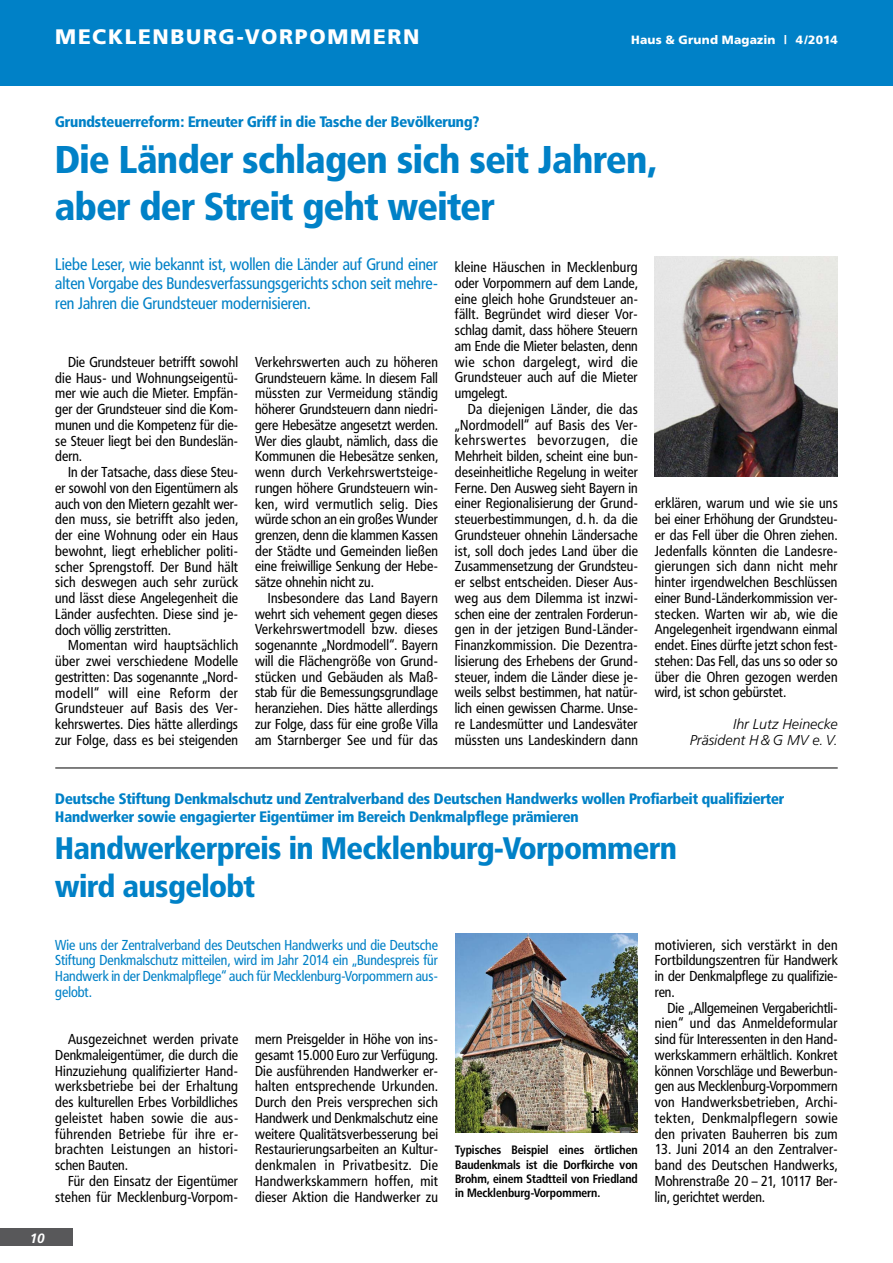
<style>
.page{position:relative;width:893px;height:1263px;background:#fff}
.page>*{position:absolute;margin:0;border:0;box-sizing:border-box;transform-origin:0 0}
.t1{font:900 38.25px/46.5px "Frutiger Condensed BQ";color:#0081c7}
.t2{font:900 30.75px/37.5px "Frutiger Condensed BQ";color:#0081c7}
.t3{font:900 21px "Frutiger";letter-spacing:.08em;color:#fff}
.t4{font:16.5px/19.5px "Frutiger Condensed BQ";color:#0081c7;text-align:justify}
.t5{font:900 15px/18px "Frutiger Condensed BQ";color:#0081c7}
.t6{font:14.25px/15.8px "Frutiger Condensed BQ";letter-spacing:.01em;color:#000;text-align:justify}
.t7{font:14.25px/15.8px "Frutiger Condensed BQ";color:#0081c7;text-align:justify}
.t8{font:italic 300 14.25px/15.8px "Frutiger";color:#000;text-align:right}
.t9{font:italic 700 13.5px "Frutiger";color:#fff}
.t10{font:700 12px/14.2px "Frutiger Condensed BQ";color:#000;text-align:justify}
.t11{font:900 12px "Frutiger";letter-spacing:.015em;color:#fff}
</style>
<div class="page">
<div style="left:0;top:1229px;width:72px;height:17px;background:#58585a"></div>
<div style="left:0;top:0;width:893px;height:85px;background:#0081c7"></div>
<img style="left:655px;top:257px;width:183px;height:220px">
<img style="left:455px;top:934px;width:183px;height:198px">
<hr style="left:55px;top:768px;width:783px;height:1px;background:#000">
<h3 class="t3" style="left:55px;top:24px;width:366px">MECKLENBURG-VORPOMMERN</h3>
<p class="t11" style="left:631px;top:33px;width:208px">HAUS &amp; GRUND MAGAZIN | 4/2014</p>
<p class="t5" style="left:55px;top:112px;width:426px">Grundsteuerreform: Erneuter Griff in die Tasche der Bevölkerung?</p>
<h1 class="t1" style="left:55px;top:136px;width:603px">Die Länder schlagen sich seit Jahren, aber der Streit geht weiter</h1>
<p class="t4" style="left:55px;top:254px;width:384px">Liebe Leser, wie bekannt ist, wollen die Länder auf Grund einer alten Vorgabe des Bundesverfassungsgerichts schon seit mehre&shy;ren Jahren die Grundsteuer modernisieren.</p>
<p class="t6" style="left:55px;top:354px;width:184px;text-indent:13px">Die Grundsteuer betrifft sowohl die Haus- und Wohnungseigentü&shy;mer wie auch die Mieter. Empfän&shy;ger der Grundsteuer sind die Kom&shy;munen und die Kompetenz für die&shy;se Steuer liegt bei den Bundeslän&shy;dern.</p>
<p class="t6" style="left:55px;top:464px;width:184px;text-indent:13px">In der Tatsache, dass diese Steu&shy;er sowohl von den Eigentümern als auch von den Mietern gezahlt wer&shy;den muss, sie betrifft also jeden, der eine Wohnung oder ein Haus bewohnt, liegt erheblicher politi&shy;scher Sprengstoff. Der Bund hält sich deswegen auch sehr zurück und lässt diese Angelegenheit die Länder ausfechten. Diese sind je&shy;doch völlig zerstritten.</p>
<p class="t6" style="left:55px;top:637px;width:184px;text-indent:13px">Momentan wird hauptsächlich über zwei verschiedene Modelle gestritten: Das sogenannte „Nord&shy;modell“ will eine Reform der Grundsteuer auf Basis des Ver&shy;kehrswertes. Dies hätte allerdings zur Folge, dass es bei steigenden</p>
<p class="t6" style="left:255px;top:354px;width:184px">Verkehrswerten auch zu höheren Grundsteuern käme. In diesem Fall müssten zur Vermeidung ständig höherer Grundsteuern dann niedri&shy;gere Hebesätze angesetzt werden.<br>Wer dies glaubt, nämlich, dass die Kommunen die Hebesätze senken, wenn durch Verkehrswertsteige&shy;rungen höhere Grundsteuern win&shy;ken, wird vermutlich selig. Dies würde schon an ein großes Wunder grenzen, denn die klammen Kassen der Städte und Gemeinden ließen eine freiwillige Senkung der Hebe&shy;sätze ohnehin nicht zu.</p>
<p class="t6" style="left:255px;top:590px;width:184px;text-indent:13px">Insbesondere das Land Bayern wehrt sich vehement gegen dieses Verkehrswertmodell bzw. dieses sogenannte „Nordmodell“. Bayern will die Flächengröße von Grund&shy;stücken und Gebäuden als Maß&shy;stab für die Bemessungsgrundlage heranziehen. Dies hätte allerdings zur Folge, dass für eine große Villa am Starnberger See und für das</p>
<p class="t6" style="left:455px;top:259px;width:184px">kleine Häuschen in Mecklenburg oder Vorpommern auf dem Lande, eine gleich hohe Grundsteuer an&shy;fällt. Begründet wird dieser Vor&shy;schlag damit, dass höhere Steuern am Ende die Mieter belasten, denn wie schon dargelegt, wird die Grundsteuer auch auf die Mieter umgelegt.</p>
<p class="t6" style="left:455px;top:401px;width:184px;text-indent:13px">Da diejenigen Länder, die das „Nordmodell“ auf Basis des Ver&shy;kehrswertes bevorzugen, die Mehrheit bilden, scheint eine bun&shy;deseinheitliche Regelung in weiter Ferne. Den Ausweg sieht Bayern in einer Regionalisierung der Grund&shy;steuerbestimmungen, d. h. da die Grundsteuer ohnehin Ländersache ist, soll doch jedes Land über die Zusammensetzung der Grundsteu&shy;er selbst entscheiden. Dieser Aus&shy;weg aus dem Dilemma ist inzwi&shy;schen eine der zentralen Forderun&shy;gen in der jetzigen Bund-Länder-Finanzkommission. Die Dezentra&shy;lisierung des Erhebens der Grund&shy;steuer, indem die Länder diese je&shy;weils selbst bestimmen, hat natür&shy;lich einen gewissen Charme. Unse&shy;re Landesmütter und Landesväter müssten uns Landeskindern dann</p>
<p class="t6" style="left:655px;top:495px;width:184px">erklären, warum und wie sie uns bei einer Erhöhung der Grundsteu&shy;er das Fell über die Ohren ziehen.<br>Jedenfalls könnten die Landesre&shy;gierungen sich dann nicht mehr hinter irgendwelchen Beschlüssen einer Bund-Länderkommission ver&shy;stecken. Warten wir ab, wie die Angelegenheit irgendwann einmal endet. Eines dürfte jetzt schon fest&shy;stehen: Das Fell, das uns so oder so über die Ohren gezogen werden wird, ist schon gebürstet.</p>
<p class="t8" style="left:690px;top:716px;width:149px">Ihr Lutz Heinecke<br>Präsident H &amp; G MV e. V.</p>
<p class="t5" style="left:55px;top:790px;width:730px">Deutsche Stiftung Denkmalschutz und Zentralverband des Deutschen Handwerks wollen Profiarbeit qualifizierter<br>Handwerker sowie engagierter Eigentümer im Bereich Denkmalpflege prämieren</p>
<h2 class="t2" style="left:55px;top:830px;width:623px">Handwerkerpreis in Mecklenburg-Vorpommern wird ausgelobt</h2>
<p class="t7" style="left:55px;top:936px;width:384px">Wie uns der Zentralverband des Deutschen Handwerks und die Deutsche Stiftung Denkmalschutz mitteilen, wird im Jahr 2014 ein „Bundespreis für Handwerk in der Denkmalpflege“ auch für Mecklenburg-Vorpommern aus&shy;gelobt.</p>
<p class="t6" style="left:55px;top:1031px;width:184px;text-indent:13px">Ausgezeichnet werden private Denkmaleigentümer, die durch die Hinzuziehung qualifizierter Hand&shy;werksbetriebe bei der Erhaltung des kulturellen Erbes Vorbildliches geleistet haben sowie die aus&shy;führenden Betriebe für ihre er&shy;brachten Leistungen an histori&shy;schen Bauten.</p>
<p class="t6" style="left:55px;top:1173px;width:184px;text-align:right">Für den Einsatz der Eigentümer stehen für Mecklenburg-Vorpom-</p>
<p class="t9" style="left:30px;top:1230px;width:17px">10</p>
<p class="t6" style="left:255px;top:1031px;width:184px">mern Preisgelder in Höhe von ins&shy;gesamt 15.000 Euro zur Verfügung.<br>Die ausführenden Handwerker er&shy;halten entsprechende Urkunden.<br>Durch den Preis versprechen sich Handwerk und Denkmalschutz eine weitere Qualitätsverbesserung bei Restaurierungsarbeiten an Kultur&shy;denkmalen in Privatbesitz. Die Handwerkskammern hoffen, mit dieser Aktion die Handwerker zu</p>
<p class="t10" style="left:455px;top:1143px;width:184px">Typisches Beispiel eines örtlichen Baudenkmals ist die Dorfkirche von Brohm, einem Stadtteil von Friedland in Mecklenburg-Vorpommern.</p>
<p class="t6" style="left:655px;top:937px;width:184px">motivieren, sich verstärkt in den Fortbildungszentren für Handwerk in der Denkmalpflege zu qualifizie&shy;ren.</p>
<p class="t6" style="left:655px;top:999px;width:184px;text-indent:13px">Die „Allgemeinen Vergaberichtli&shy;nien“ und das Anmeldeformular sind für Interessenten in den Hand&shy;werkskammern erhältlich. Konkret können Vorschläge und Bewerbun&shy;gen aus Mecklenburg-Vorpommern von Handwerksbetrieben, Archi&shy;tekten, Denkmalpflegern sowie den privaten Bauherren bis zum</p>
<p class="t6" style="left:655px;top:1141px;width:184px">13. Juni 2014 an den Zentralver&shy;band des Deutschen Handwerks, Mohrenstraße 20 – 21, 10117 Ber&shy;lin, gerichtet werden.</p>
</div>
